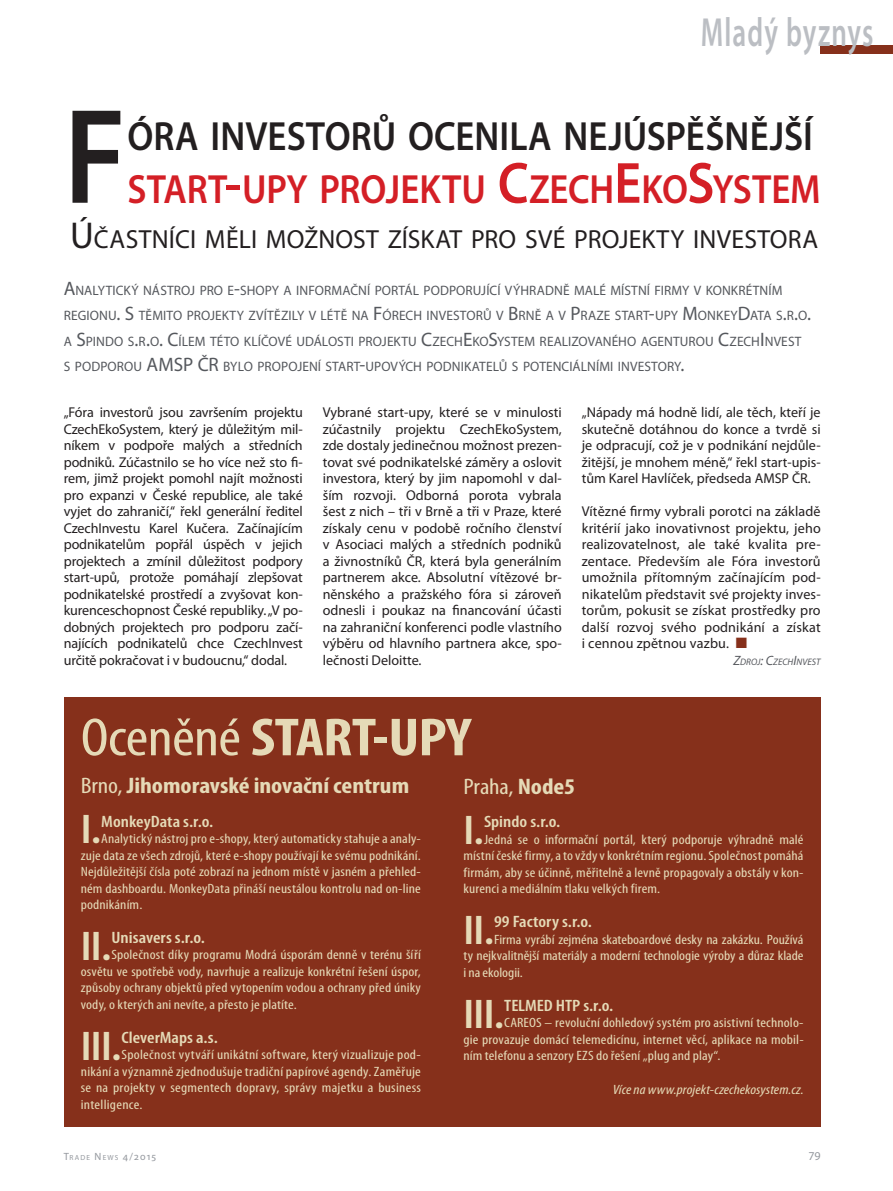
<style>
.page{position:relative;width:893px;height:1191px;background:#fff}
.page>*{position:absolute;margin:0;border:0;box-sizing:border-box;transform-origin:0 0}
.t1{font:600 136.35px "Myriad Pro";color:#231f20;scale:.9 1}
.t2{font:700 condensed 54px "Myriad Pro";letter-spacing:-.015em;color:#e5dab7;scale:1.15 1}
.t3{font:600 condensed 41.7px "Myriad Pro";letter-spacing:-.015em;color:#e5dab7;scale:1.15 1}
.t4{font:600 40.95px/52.5px "Myriad Pro";color:#231f20;scale:.9 1}
.t5{font:600 40.8px "Myriad Pro";letter-spacing:.04em;color:#bbbec3;scale:.67 1}
.t6{font:26.25px "Myriad Pro";letter-spacing:.005em;color:#231f20}
.t7{font:700 condensed 22.5px "Myriad Pro";color:#e5dab7;scale:1.15 1}
.t8{font:condensed 22.5px "Myriad Pro";letter-spacing:-.01em;color:#e5dab7;scale:1.15 1}
.t9{font:600 condensed 16.5px "Myriad Pro";color:#e5dab7;scale:1.15 1}
.t10{font:14.25px/16.5px "Myriad Pro";color:#231f20;text-align:justify}
.t11{font:13.65px/25.5px "Myriad Pro";letter-spacing:.005em;color:#55585d}
.t12{font:condensed 13.5px/16.5px "Myriad Pro";letter-spacing:.01em;color:#e5dab7;text-align:justify;scale:1.15 1}
.t13{font:italic condensed 13.5px "Myriad Pro";letter-spacing:.005em;color:#e5dab7;scale:1.15 1}
.t14{font:12px "Myriad Pro";color:#94989e}
.t15{font:italic 9.45px "Myriad Pro";letter-spacing:.005em;color:#55585d}
.t16{font:7.35px "Myriad Pro";letter-spacing:.165em;color:#94989e}
.s1{color:#d41f26}
.s2{font-size:58.5px;color:#d41f26}
.s3{font-size:37.5px}
.s4{font-size:19.5px}
.s5{font-size:13.5px}
.s6{font-weight:400}
.s7{font-weight:700}
.s8{font-size:10.5px}
</style>
<div class="page">
<div style="left:821px;top:45px;width:72px;height:9px;background:#86301b"></div>
<div style="left:64px;top:698px;width:757px;height:429px;background:#86301b"></div>
<h3 class="t5" style="left:701px;top:16px;width:259px">Mladý byznys</h3>
<h1 class="t1" style="left:64px;top:76px;width:71px">F</h1>
<h3 class="t4" style="left:127px;top:110px;width:772px">ÓRA INVESTORŮ OCENILA NEJÚSPĚŠNĚJŠÍ<br><span class="s1">START</span><span class="s2">-</span><span class="s1">UPY PROJEKTU</span> <span class="s2">C</span><span class="s1">ZECH</span><span class="s2">E</span><span class="s1">KO</span><span class="s2">S</span><span class="s1">YSTEM</span></h3>
<h3 class="t6" style="left:70px;top:224px;width:749px"><span class="s3">Ú</span>ČASTNÍCI MĚLI MOŽNOST ZÍSKAT PRO SVÉ PROJEKTY INVESTORA</h3>
<p class="t11" style="left:64px;top:277px;width:749px"><span class="s4">A</span>NALYTICKÝ NÁSTROJ PRO E<span class="s4">-</span>SHOPY A INFORMAČNÍ PORTÁL PODPORUJÍCÍ VÝHRADNĚ MALÉ MÍSTNÍ FIRMY V KONKRÉTNÍM REGIONU<span class="s4">. S</span> TĚMITO PROJEKTY ZVÍTĚZILY V LÉTĚ NA <span class="s4">F</span>ÓRECH INVESTORŮ V <span class="s4">B</span>RNĚ A V <span class="s4">P</span>RAZE START<span class="s4">-</span>UPY <span class="s4">M</span>ONKEY<span class="s4">D</span>ATA S<span class="s4">.</span>R<span class="s4">.</span>O<span class="s4">.<br></span>A <span class="s4">S</span>PINDO S<span class="s4">.</span>R<span class="s4">.</span>O<span class="s4">. C</span>ÍLEM TÉTO KLÍČOVÉ UDÁLOSTI PROJEKTU <span class="s4">C</span>ZECH<span class="s4">E</span>KO<span class="s4">S</span>YSTEM REALIZOVANÉHO AGENTUROU <span class="s4">C</span>ZECH<span class="s4">I</span>NVEST S PODPOROU <span class="s4">AMSP ČR</span> BYLO PROPOJENÍ START<span class="s4">-</span>UPOVÝCH PODNIKATELŮ S POTENCIÁLNÍMI INVESTORY<span class="s4">.</span></p>
<p class="t10" style="left:64px;top:405px;width:241px">„Fóra investorů jsou završením projektu CzechEkoSystem, který je důležitým mil&shy;níkem v podpoře malých a středních podniků. Zúčastnilo se ho více než sto fi&shy;rem, jimž projekt pomohl najít možnosti pro expanzi v České republice, ale také vyjet do zahraničí,“ řekl generální ředitel CzechInvestu Karel Kučera. Začínajícím podnikatelům popřál úspěch v jejich projektech a zmínil důležitost podpory start-upů, protože pomáhají zlepšovat podnikatelské prostředí a zvyšovat kon&shy;kurenceschopnost České republiky. „V po&shy;dobných projektech pro podporu začí&shy;najících podnikatelů chce CzechInvest určitě pokračovat i v budoucnu,“ dodal.</p>
<p class="t10" style="left:323px;top:405px;width:241px">Vybrané start-upy, které se v minulosti zúčastnily projektu CzechEkoSystem, zde dostaly jedinečnou možnost prezen&shy;tovat své podnikatelské záměry a oslovit investora, který by jim napomohl v dal&shy;ším rozvoji. Odborná porota vybrala šest z nich – tři v Brně a tři v Praze, které získaly cenu v podobě ročního členství v Asociaci malých a středních podniků a živnostníků ČR, která byla generálním partnerem akce. Absolutní vítězové br&shy;něnského a pražského fóra si zároveň odnesli i poukaz na financování účasti na zahraniční konferenci podle vlastního výběru od hlavního partnera akce, spo&shy;lečnosti Deloitte.</p>
<p class="t10" style="left:582px;top:405px;width:240px">„Nápady má hodně lidí, ale těch, kteří je skutečně dotáhnou do konce a tvrdě si je odpracují, což je v podnikání nejdůle&shy;žitější, je mnohem méně,“ řekl start-upis&shy;tům Karel Havlíček, předseda AMSP ČR.</p>
<p class="t10" style="left:582px;top:505px;width:241px">Vítězné firmy vybrali porotci na základě kritérií jako inovativnost projektu, jeho realizovatelnost, ale také kvalita pre&shy;zentace. Především ale Fóra investorů umožnila přítomným začínajícím pod&shy;nikatelům představit své projekty inves&shy;torům, pokusit se získat prostředky pro další rozvoj svého podnikání a získat i cennou zpětnou vazbu.</p>
<p class="t15" style="left:733px;top:656px;width:89px"><span class="s5">Z</span>DROJ<span class="s5">: C</span>ZECH<span class="s5">I</span>NVEST</p>
<h2 class="t2" style="left:81px;top:717px;width:341px"><span class="s6">Oceněné</span> START-UPY</h2>
<h3 class="t7" style="left:81px;top:777px;width:287px"><span class="s6">Brno,</span> Jihomoravské inovační centrum</h3>
<h3 class="t3" style="left:81px;top:804px;width:19px">I.</h3>
<p class="t9" style="left:101px;top:811px;width:99px">MonkeyData s.r.o.</p>
<h3 class="t8" style="left:463px;top:777px;width:99px">Praha, <span class="s7">Node5</span></h3>
<h3 class="t3" style="left:463px;top:805px;width:19px">I.</h3>
<p class="t9" style="left:484px;top:812px;width:68px">Spindo s.r.o.</p>
<p class="t12" style="left:81px;top:831px;width:297px;text-indent:21px">Analytický nástroj pro e-shopy, který automaticky stahuje a analy&shy;zuje data ze všech zdrojů, které e-shopy používají ke svému podnikání.<br>Nejdůležitější čísla poté zobrazí na jednom místě v jasném a přehled&shy;ném dashboardu. MonkeyData přináší neustálou kontrolu nad on-line podnikáním.</p>
<h3 class="t3" style="left:81px;top:921px;width:28px">II.</h3>
<p class="t9" style="left:111px;top:927px;width:83px">Unisavers s.r.o.</p>
<p class="t12" style="left:463px;top:832px;width:297px;text-indent:21px">Jedná se o informační portál, který podporuje výhradně malé místní české firmy, a to vždy v konkrétním regionu. Společnost pomáhá firmám, aby se účinně, měřitelně a levně propagovaly a obstály v kon&shy;kurenci a mediálním tlaku velkých firem.</p>
<h3 class="t3" style="left:463px;top:905px;width:28px">II.</h3>
<p class="t9" style="left:494px;top:912px;width:87px">99 Factory s.r.o.</p>
<p class="t12" style="left:463px;top:932px;width:297px;text-indent:31px">Firma vyrábí zejména skateboardové desky na zakázku. Používá ty nejkvalitnější materiály a moderní technologie výroby a důraz klade i na ekologii.</p>
<h3 class="t3" style="left:463px;top:989px;width:37px">III.</h3>
<p class="t9" style="left:504px;top:995px;width:96px">TELMED HTP s.r.o.</p>
<p class="t12" style="left:81px;top:948px;width:297px;text-indent:31px">Společnost díky programu Modrá úsporám denně v terénu šíří osvětu ve spotřebě vody, navrhuje a realizuje konkrétní řešení úspor, způsoby ochrany objektů před vytopením vodou a ochrany před úniky vody, o kterých ani nevíte, a přesto je platíte.</p>
<h3 class="t3" style="left:81px;top:1021px;width:37px">III.</h3>
<p class="t9" style="left:122px;top:1027px;width:85px">CleverMaps a.s.</p>
<p class="t12" style="left:463px;top:1016px;width:297px;text-indent:41px">CAREOS – revoluční dohledový systém pro asistivní technolo&shy;gie provazuje domácí telemedicínu, internet věcí, aplikace na mobil&shy;ním telefonu a senzory EZS do řešení „plug and play“.</p>
<p class="t13" style="left:613px;top:1084px;width:167px">Více na www.projekt-czechekosystem.cz.</p>
<p class="t12" style="left:81px;top:1048px;width:297px;text-indent:41px">Společnost vytváří unikátní software, který vizualizuje pod&shy;nikání a významně zjednodušuje tradiční papírové agendy. Zaměřuje se na projekty v segmentech dopravy, správy majetku a business intelligence.</p>
<p class="t16" style="left:64px;top:1153px;width:94px"><span class="s8">T</span>RADE <span class="s8">N</span>EWS <span class="s8">4/2015</span></p>
<p class="t14" style="left:808px;top:1151px;width:14px">79</p>
</div>
